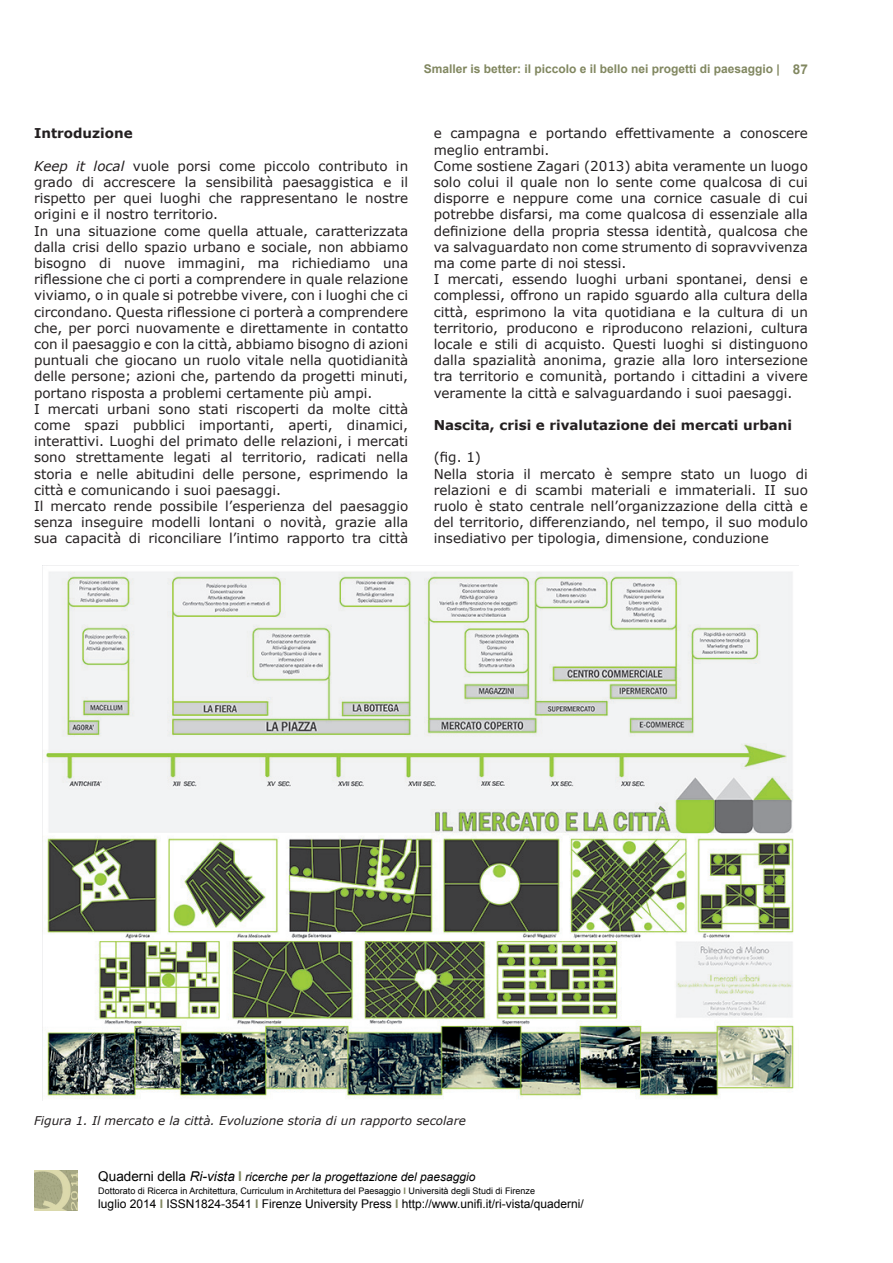
<style>
.page{position:relative;width:893px;height:1263px;background:#fff}
.page>*{position:absolute;margin:0;border:0;box-sizing:border-box;transform-origin:0 0}
.Normale{font:13.5px/16.2px "Verdana";color:#231f20;text-align:justify}
.Normale-2{font:700 13.5px "Verdana";color:#231f20}
.t1{font:12px "Arial";color:#000}
.testo_normale{font:italic 12px "Verdana";color:#231f20}
.t2{font:italic 12px "Arial";color:#000}
.t3{font:700 12px "Arial";color:#818760}
.t4{font:9px "Arial";color:#000}
.s1{font-size:13.5px}
.s2{font-style:italic}
.s3{font-style:normal;font-size:13.5px}
.s4{font-weight:700;font-style:normal;font-size:13.5px;color:#818760}
.s5{font-weight:700;color:#818760}
</style>
<div class="page">
<img style="left:46px;top:571px;width:748px;height:528px">
<img style="left:34px;top:1171px;width:43px;height:39px">
<p class="t3" style="left:424px;top:60px;width:386px">Smaller is better: il piccolo e il bello nei progetti di paesaggio | <span class="s1">87</span></p>
<p class="Normale-2" style="left:34px;top:124px;width:100px">Introduzione</p>
<p class="Normale" style="left:34px;top:158px;width:376px"><span class="s2">Keep it local</span> vuole porsi come piccolo contributo in grado di accrescere la sensibilità paesaggistica e il rispetto per quei luoghi che rappresentano le nostre origini e il nostro territorio.</p>
<p class="Normale" style="left:34px;top:222px;width:376px">In una situazione come quella attuale, caratterizzata dalla crisi dello spazio urbano e sociale, non abbiamo bisogno di nuove immagini, ma richiediamo una riflessione che ci porti a comprendere in quale relazione viviamo, o in quale si potrebbe vivere, con i luoghi che ci circondano. Questa riflessione ci porterà a comprendere che, per porci nuovamente e direttamente in contatto con il paesaggio e con la città, abbiamo bisogno di azioni puntuali che giocano un ruolo vitale nella quotidianità delle persone; azioni che, partendo da progetti minuti, portano risposta a problemi certamente più ampi.</p>
<p class="Normale" style="left:34px;top:401px;width:376px">I mercati urbani sono stati riscoperti da molte città come spazi pubblici importanti, aperti, dinamici, interattivi. Luoghi del primato delle relazioni, i mercati sono strettamente legati al territorio, radicati nella storia e nelle abitudini delle persone, esprimendo la città e comunicando i suoi paesaggi.</p>
<p class="Normale" style="left:34px;top:498px;width:376px">Il mercato rende possibile l’esperienza del paesaggio senza inseguire modelli lontani o novità, grazie alla sua capacità di riconciliare l’intimo rapporto tra città</p>
<p class="Normale" style="left:434px;top:125px;width:376px">e campagna e portando effettivamente a conoscere meglio entrambi.</p>
<p class="Normale" style="left:434px;top:158px;width:376px">Come sostiene Zagari (2013) abita veramente un luogo solo colui il quale non lo sente come qualcosa di cui disporre e neppure come una cornice casuale di cui potrebbe disfarsi, ma come qualcosa di essenziale alla definizione della propria stessa identità, qualcosa che va salvaguardato non come strumento di sopravvivenza ma come parte di noi stessi.</p>
<p class="Normale" style="left:434px;top:271px;width:376px">I mercati, essendo luoghi urbani spontanei, densi e complessi, offrono un rapido sguardo alla cultura della città, esprimono la vita quotidiana e la cultura di un territorio, producono e riproducono relazioni, cultura locale e stili di acquisto. Questi luoghi si distinguono dalla spazialità anonima, grazie alla loro intersezione tra territorio e comunità, portando i cittadini a vivere veramente la città e salvaguardando i suoi paesaggi.</p>
<p class="Normale-2" style="left:434px;top:416px;width:360px">Nascita, crisi e rivalutazione dei mercati urbani</p>
<p class="Normale" style="left:434px;top:449px;width:49px">(fig. 1)</p>
<p class="Normale" style="left:434px;top:465px;width:376px">Nella storia il mercato è sempre stato un luogo di relazioni e di scambi materiali e immateriali. II suo ruolo è stato centrale nell’organizzazione della città e del territorio, differenziando, nel tempo, il suo modulo insediativo per tipologia, dimensione, conduzione</p>
<p class="testo_normale" style="left:34px;top:1112px;width:433px">Figura 1. Il mercato e la città. Evoluzione storia di un rapporto secolare</p>
<p class="t2" style="left:98px;top:1169px;width:379px"><span class="s3">Quaderni della</span> <span class="s1">Ri-vista</span> <span class="s4">I</span> ricerche per la progettazione del paesaggio</p>
<p class="t4" style="left:98px;top:1185px;width:438px">Dottorato di Ricerca in Architettura, Curriculum in Architettura del Paesaggio <span class="s5">I</span> Università degli Studi di Firenze</p>
<p class="t1" style="left:98px;top:1195px;width:487px">luglio 2014 <span class="s5">I</span> ISSN1824-3541 <span class="s5">I</span> Firenze University Press <span class="s5">I</span> http://www.unifi.it/ri-vista/quaderni/</p>
</div>
